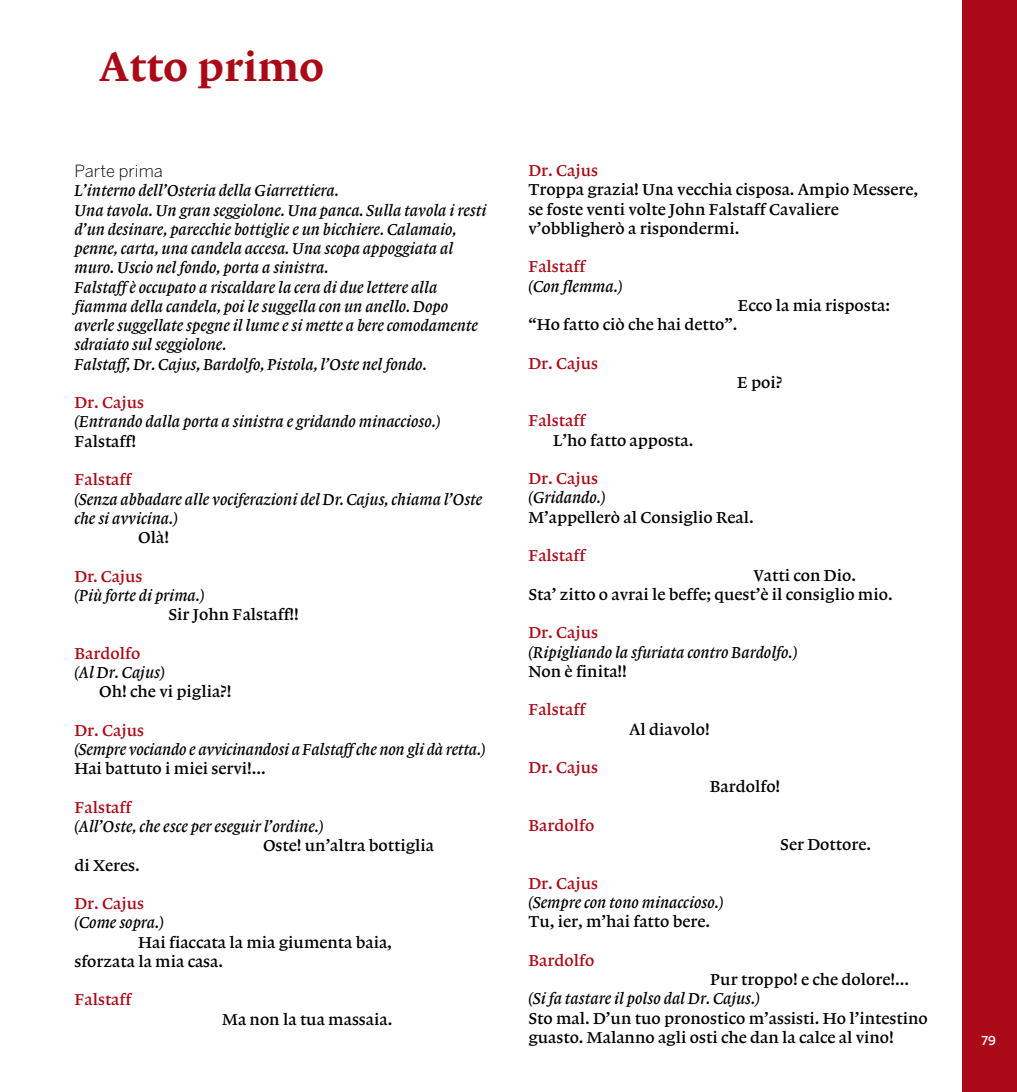
<style>
.page{position:relative;width:1017px;height:1092px;background:#fff}
.page>*{position:absolute;margin:0;border:0;box-sizing:border-box;transform-origin:0 0}
.t1{font:42px "Lexicon No 1 Roman D";color:#aa0a17}
.t2{font:16.62px/19.2px "Lexicon No 1 Italic B";color:#000}
.t3{font:16.62px/19.2px "Lexicon No 1 Roman B";color:#000}
.t4{font:16.62px "Lexicon No 1 Roman B";color:#aa0a17}
.t5{font:300 16.62px "Benton Sans";color:#000}
.t6{font:500 12.25px "Benton Sans";color:#fff}
</style>
<div class="page">
<div style="left:963px;top:0;width:54px;height:1091px;background:#aa0a17"></div>
<h1 class="t1" style="left:99px;top:43px;width:227px">Atto primo</h1>
<p class="t5" style="left:74px;top:161px;width:90px">Parte prima</p>
<p class="t2" style="left:74px;top:181px;width:414px">L’interno dell’Osteria della Giarrettiera.<br>Una tavola. Un gran seggiolone. Una panca. Sulla tavola i resti d’un desinare, parecchie bottiglie e un bicchiere. Calamaio, penne, carta, una candela accesa. Una scopa appoggiata al muro. Uscio nel fondo, porta a sinistra.<br>Falstaff è occupato a riscaldare la cera di due lettere alla fiamma della candela, poi le suggella con un anello. Dopo averle suggellate spegne il lume e si mette a bere comodamente sdraiato sul seggiolone.<br>Falstaff, Dr. Cajus, Bardolfo, Pistola, l’Oste nel fondo.</p>
<p class="t4" style="left:74px;top:393px;width:71px">Dr. Cajus</p>
<p class="t2" style="left:74px;top:412px;width:368px">(Entrando dalla porta a sinistra e gridando minaccioso.)</p>
<p class="t3" style="left:74px;top:431px;width:63px">Falstaff!</p>
<p class="t4" style="left:74px;top:470px;width:59px">Falstaff</p>
<p class="t2" style="left:74px;top:489px;width:409px">(Senza abbadare alle vociferazioni del Dr. Cajus, chiama l’Oste che si avvicina.)</p>
<p class="t3" style="left:138px;top:528px;width:32px">Olà!</p>
<p class="t4" style="left:74px;top:566px;width:70px">Dr. Cajus</p>
<p class="t2" style="left:74px;top:585px;width:132px">(Più forte di prima.)</p>
<p class="t3" style="left:168px;top:605px;width:132px">Sir John Falstaff!!</p>
<p class="t4" style="left:74px;top:643px;width:67px">Bardolfo</p>
<p class="t2" style="left:74px;top:662px;width:92px">(Al Dr. Cajus)</p>
<p class="t3" style="left:99px;top:682px;width:134px">Oh! che vi piglia?!</p>
<p class="t4" style="left:74px;top:720px;width:71px">Dr. Cajus</p>
<p class="t2" style="left:74px;top:739px;width:413px">(Sempre vociando e avvicinandosi a Falstaff che non gli dà retta.)</p>
<p class="t3" style="left:74px;top:759px;width:193px">Hai battuto i miei servi!...</p>
<p class="t4" style="left:74px;top:797px;width:59px">Falstaff</p>
<p class="t2" style="left:74px;top:816px;width:251px">(All’Oste, che esce per eseguir l’ordine.)</p>
<p class="t3" style="left:263px;top:836px;width:173px">Oste! un’altra bottiglia</p>
<p class="t3" style="left:74px;top:855px;width:67px">di Xeres.</p>
<p class="t4" style="left:74px;top:894px;width:71px">Dr. Cajus</p>
<p class="t2" style="left:74px;top:912px;width:91px">(Come sopra.)</p>
<p class="t3" style="left:74px;top:932px;width:319px;text-indent:64px">Hai fiaccata la mia giumenta baia, sforzata la mia casa.</p>
<p class="t4" style="left:74px;top:990px;width:59px">Falstaff</p>
<p class="t3" style="left:222px;top:1009px;width:172px">Ma non la tua massaia.</p>
<p class="t4" style="left:528px;top:161px;width:71px">Dr. Cajus</p>
<p class="t3" style="left:528px;top:180px;width:391px">Troppa grazia! Una vecchia cisposa. Ampio Messere, se foste venti volte John Falstaff Cavaliere v’obbligherò a rispondermi.</p>
<p class="t4" style="left:528px;top:257px;width:59px">Falstaff</p>
<p class="t2" style="left:528px;top:276px;width:96px">(Con flemma.)</p>
<p class="t3" style="left:738px;top:296px;width:154px">Ecco la mia risposta:</p>
<p class="t3" style="left:528px;top:315px;width:211px">“Ho fatto ciò che hai detto”.</p>
<p class="t4" style="left:528px;top:354px;width:71px">Dr. Cajus</p>
<p class="t3" style="left:737px;top:373px;width:47px">E poi?</p>
<p class="t4" style="left:528px;top:411px;width:59px">Falstaff</p>
<p class="t3" style="left:553px;top:430px;width:142px">L’ho fatto apposta.</p>
<p class="t4" style="left:528px;top:469px;width:71px">Dr. Cajus</p>
<p class="t2" style="left:528px;top:488px;width:79px">(Gridando.)</p>
<p class="t3" style="left:528px;top:507px;width:227px">M’appellerò al Consiglio Real.</p>
<p class="t4" style="left:528px;top:546px;width:59px">Falstaff</p>
<p class="t3" style="left:528px;top:565px;width:366px;text-indent:225px">Vatti con Dio.<br>Sta’ zitto o avrai le beffe; quest’è il consiglio mio.</p>
<p class="t4" style="left:528px;top:623px;width:71px">Dr. Cajus</p>
<p class="t2" style="left:528px;top:642px;width:270px">(Ripigliando la sfuriata contro Bardolfo.)</p>
<p class="t3" style="left:528px;top:661px;width:100px">Non è finita!!</p>
<p class="t4" style="left:528px;top:700px;width:59px">Falstaff</p>
<p class="t3" style="left:629px;top:719px;width:82px">Al diavolo!</p>
<p class="t4" style="left:528px;top:758px;width:71px">Dr. Cajus</p>
<p class="t3" style="left:710px;top:777px;width:72px">Bardolfo!</p>
<p class="t4" style="left:528px;top:816px;width:67px">Bardolfo</p>
<p class="t3" style="left:780px;top:835px;width:92px">Ser Dottore.</p>
<p class="t4" style="left:528px;top:873px;width:71px">Dr. Cajus</p>
<p class="t2" style="left:528px;top:892px;width:197px">(Sempre con tono minaccioso.)</p>
<p class="t3" style="left:528px;top:912px;width:183px">Tu, ier, m’hai fatto bere.</p>
<p class="t4" style="left:528px;top:950px;width:67px">Bardolfo</p>
<p class="t3" style="left:710px;top:969px;width:200px">Pur troppo! e che dolore!...</p>
<p class="t2" style="left:528px;top:988px;width:233px">(Si fa tastare il polso dal Dr. Cajus.)</p>
<p class="t3" style="left:528px;top:1008px;width:401px">Sto mal. D’un tuo pronostico m’assisti. Ho l’intestino guasto. Malanno agli osti che dan la calce al vino!</p>
<p class="t6" style="left:981px;top:1032px;width:16px">79</p>
</div>
